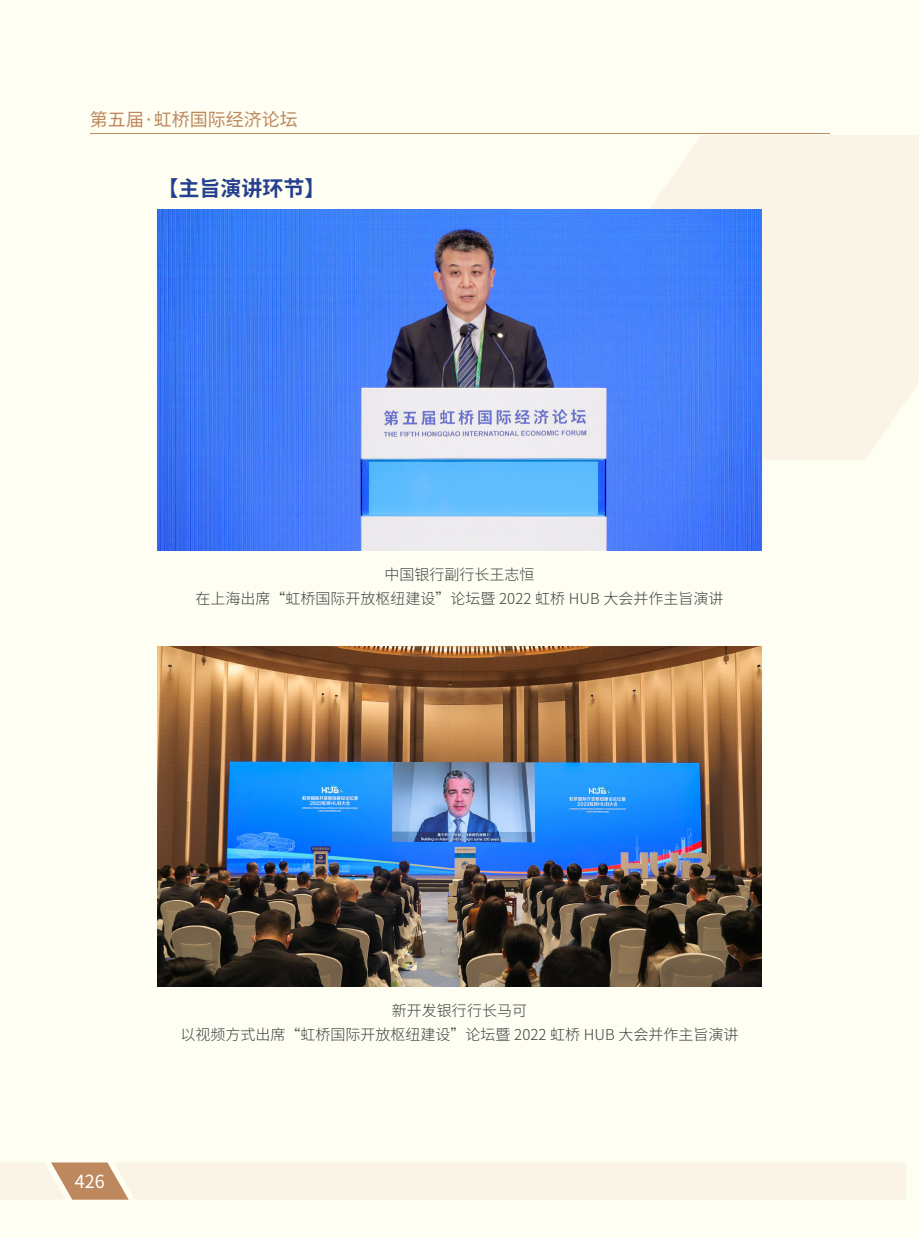
<style>
.page{position:relative;width:919px;height:1238px;background:#fff}
.page>*{position:absolute;margin:0;border:0;box-sizing:border-box;transform-origin:0 0}
.t1{font:700 21px "Source Han Sans CN";color:#253f8e}
.t2{font:18px "Source Han Sans CN";color:#bd885e}
.t3{font:18px "Source Han Sans CN";color:#fff}
.t4{font:300 15px "Source Han Sans CN";color:#3e3e3f}
</style>
<div class="page">
<div style="left:0;top:0;width:918px;height:1237px;background:#fffef2"></div>
<svg style="left:475px;top:135px;width:443px;height:325px;fill:#f9f4e6"></svg>
<hr style="left:90px;top:133px;width:738px;height:1px;background:#bd885e">
<svg style="left:0;top:1162px;width:906px;height:37px"></svg>
<img style="left:157px;top:210px;width:604px;height:340px">
<img style="left:157px;top:646px;width:604px;height:340px">
<p class="t2" style="left:90px;top:110px;width:209px">第五届·虹桥国际经济论坛</p>
<p class="t1" style="left:157px;top:178px;width:169px">【主旨演讲环节】</p>
<p class="t4" style="left:384px;top:566px;width:151px">中国银行副行长王志恒</p>
<p class="t4" style="left:195px;top:590px;width:529px">在上海出席“虹桥国际开放枢纽建设”论坛暨 2022 虹桥 HUB 大会并作主旨演讲</p>
<p class="t3" style="left:75px;top:1171px;width:31px">426</p>
<p class="t4" style="left:392px;top:1002px;width:136px">新开发银行行长马可</p>
<p class="t4" style="left:180px;top:1026px;width:559px">以视频方式出席“虹桥国际开放枢纽建设”论坛暨 2022 虹桥 HUB 大会并作主旨演讲</p>
</div>
